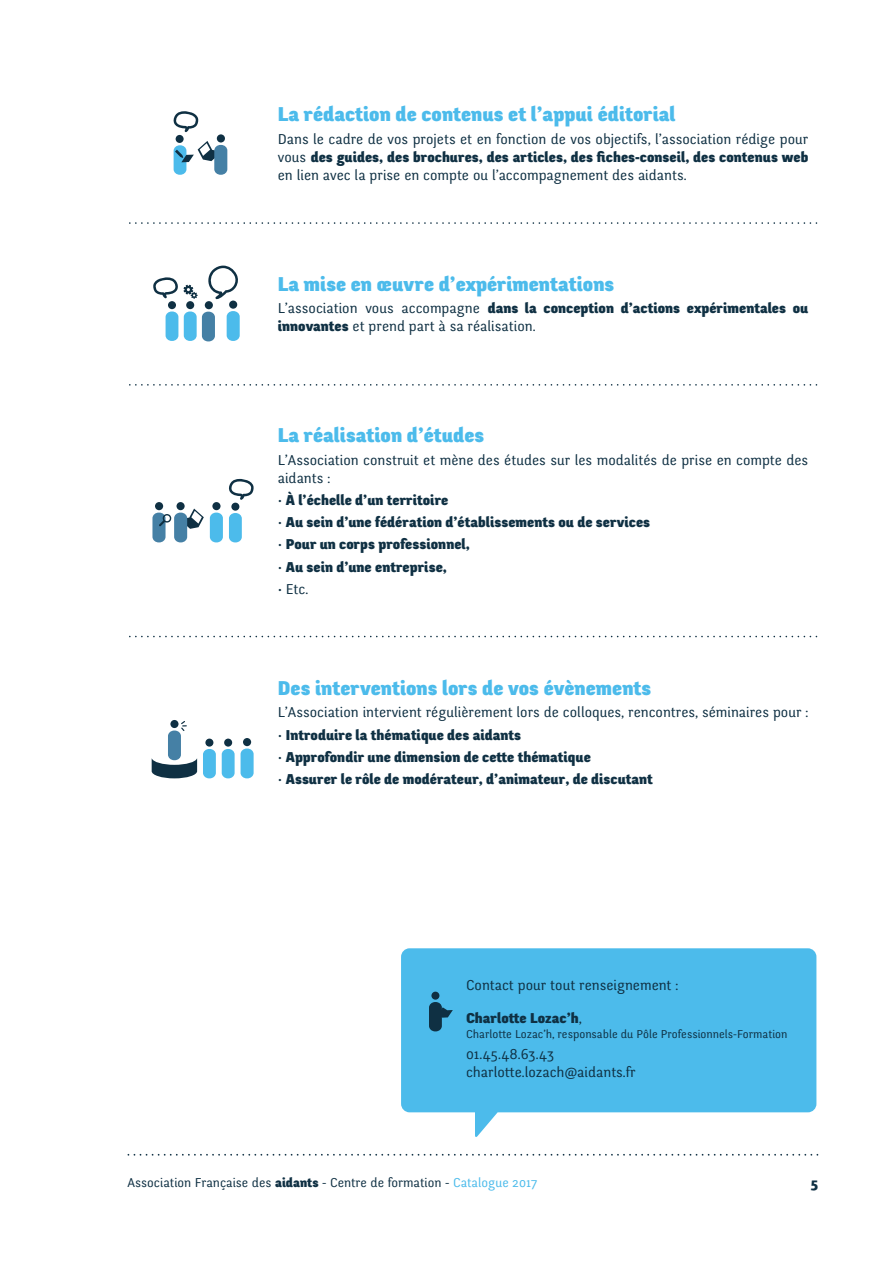
<style>
.page{position:relative;width:893px;height:1263px;background:#fff}
.page>*{position:absolute;margin:0;border:0;box-sizing:border-box;transform-origin:0 0}
.t1{font:21px "Fengardo Black Beta";color:#4cbbeb}
.t2{font:15px "Fengardo Black Beta";color:#0f3043}
.t3{font:15px/18px "Fengardo";color:#0f3043}
.t4{font:13.5px "Fengardo";color:#0f3043}
.t5{font:12px "Fengardo";color:#0f3043}
.s1{font-family:"Fengardo"}
.s2{font-family:"Fengardo Black Beta"}
.s3{color:#4cbbeb}
</style>
<div class="page">
<svg style="left:128px;top:1154px;width:690px;height:2px"></svg>
<svg style="left:401px;top:948px;width:415px;height:189px;background:#63c3ed"></svg>
<div style="left:429px;top:1002px;width:13px;height:29px;background:#0f3043;border-radius:6px"></div>
<div style="left:431px;top:992px;width:8px;height:8px;background:#0f3043;border-radius:50%"></div>
<svg style="left:441px;top:1007px;width:12px;height:11px"></svg>
<div style="left:214px;top:145px;width:13px;height:30px;background:#4580a5;border-radius:6px"></div>
<div style="left:217px;top:134px;width:8px;height:9px;background:#0f3043;border-radius:50%"></div>
<svg style="left:173px;top:111px;width:26px;height:21px"></svg>
<div style="left:174px;top:145px;width:12px;height:30px;background:#4cbbeb;border-radius:6px"></div>
<div style="left:176px;top:135px;width:8px;height:8px;background:#0f3043;border-radius:50%"></div>
<svg style="left:175px;top:141px;width:46px;height:21px"></svg>
<div style="left:203px;top:749px;width:13px;height:29px;background:#4cbbeb;border-radius:6px"></div>
<div style="left:205px;top:739px;width:8px;height:8px;background:#0f3043;border-radius:50%"></div>
<div style="left:222px;top:749px;width:13px;height:29px;background:#4cbbeb;border-radius:6px"></div>
<div style="left:224px;top:739px;width:8px;height:8px;background:#0f3043;border-radius:50%"></div>
<div style="left:241px;top:748px;width:13px;height:30px;background:#4cbbeb;border-radius:6px"></div>
<div style="left:243px;top:738px;width:8px;height:8px;background:#0f3043;border-radius:50%"></div>
<div style="left:170px;top:720px;width:8px;height:8px;background:#0f3043;border-radius:50%"></div>
<svg style="left:181px;top:721px;width:6px;height:10px"></svg>
<div style="left:168px;top:730px;width:13px;height:30px;background:#4580a5;border-radius:6px"></div>
<svg style="left:152px;top:758px;width:45px;height:20px"></svg>
<svg style="left:181px;top:509px;width:23px;height:20px"></svg>
<div style="left:174px;top:513px;width:13px;height:29px;background:#4580a5;border-radius:6px"></div>
<div style="left:176px;top:502px;width:9px;height:8px;background:#0f3043;border-radius:50%"></div>
<div style="left:210px;top:513px;width:13px;height:29px;background:#4cbbeb;border-radius:6px"></div>
<div style="left:212px;top:502px;width:9px;height:8px;background:#0f3043;border-radius:50%"></div>
<div style="left:152px;top:513px;width:14px;height:29px;background:#4580a5;border-radius:6px"></div>
<div style="left:155px;top:502px;width:8px;height:8px;background:#0f3043;border-radius:50%"></div>
<div style="left:229px;top:513px;width:13px;height:29px;background:#4cbbeb;border-radius:6px"></div>
<div style="left:231px;top:503px;width:8px;height:8px;background:#0f3043;border-radius:50%"></div>
<svg style="left:229px;top:479px;width:25px;height:21px"></svg>
<svg style="left:159px;top:514px;width:13px;height:12px"></svg>
<div style="left:184px;top:311px;width:13px;height:30px;background:#4cbbeb;border-radius:6px"></div>
<div style="left:186px;top:301px;width:8px;height:8px;background:#0f3043;border-radius:50%"></div>
<svg style="left:208px;top:266px;width:30px;height:33px"></svg>
<div style="left:166px;top:311px;width:12px;height:30px;background:#4cbbeb;border-radius:6px"></div>
<div style="left:168px;top:301px;width:8px;height:8px;background:#0f3043;border-radius:50%"></div>
<div style="left:202px;top:312px;width:13px;height:29px;background:#4580a5;border-radius:6px"></div>
<div style="left:205px;top:301px;width:8px;height:8px;background:#0f3043;border-radius:50%"></div>
<div style="left:227px;top:311px;width:13px;height:30px;background:#4cbbeb;border-radius:6px"></div>
<div style="left:229px;top:301px;width:8px;height:8px;background:#0f3043;border-radius:50%"></div>
<svg style="left:153px;top:277px;width:45px;height:22px"></svg>
<svg style="left:130px;top:222px;width:680px;height:2px"></svg>
<svg style="left:130px;top:384px;width:680px;height:2px"></svg>
<svg style="left:130px;top:636px;width:680px;height:1px"></svg>
<h1 class="t1" style="left:278px;top:102px;width:399px">La rédaction de contenus et l’appui éditorial</h1>
<p class="t3" style="left:278px;top:130px;width:532px">Dans le cadre de vos projets et en fonction de vos objectifs, l’association rédige pour</p>
<p class="t2" style="left:278px;top:148px;width:532px"><span class="s1">vous</span> des guides, des brochures, des articles, des fiches-conseil, des contenus web</p>
<p class="t3" style="left:278px;top:166px;width:410px">en lien avec la prise en compte ou l’accompagnement des aidants.</p>
<h1 class="t1" style="left:278px;top:272px;width:338px">La mise en œuvre d’expérimentations</h1>
<p class="t2" style="left:278px;top:299px;width:532px"><span class="s1">L’association vous accompagne</span> dans la conception d’actions expérimentales ou</p>
<p class="t3" style="left:278px;top:318px;width:259px"><span class="s2">innovantes</span> et prend part à sa réalisation.</p>
<h1 class="t1" style="left:278px;top:423px;width:208px">La réalisation d’études</h1>
<p class="t3" style="left:278px;top:451px;width:532px">L’Association construit et mène des études sur les modalités de prise en compte des aidants :</p>
<p class="t2" style="left:278px;top:491px;width:172px"><span class="s1">•</span> À l’échelle d’un territoire</p>
<p class="t2" style="left:278px;top:513px;width:374px"><span class="s1">•</span> Au sein d’une fédération d’établissements ou de services</p>
<p class="t2" style="left:278px;top:536px;width:194px"><span class="s1">•</span> Pour un corps professionnel,</p>
<p class="t2" style="left:278px;top:558px;width:171px"><span class="s1">•</span> Au sein d’une entreprise,</p>
<p class="t3" style="left:278px;top:580px;width:32px">• Etc.</p>
<h1 class="t1" style="left:278px;top:676px;width:375px">Des interventions lors de vos évènements</h1>
<p class="t3" style="left:278px;top:704px;width:532px">L’Association intervient régulièrement lors de colloques, rencontres, séminaires pour :</p>
<p class="t2" style="left:278px;top:726px;width:245px"><span class="s1">•</span> Introduire la thématique des aidants</p>
<p class="t2" style="left:278px;top:748px;width:315px"><span class="s1">•</span> Approfondir une dimension de cette thématique</p>
<p class="t2" style="left:278px;top:770px;width:377px"><span class="s1">•</span> Assurer le rôle de modérateur, d’animateur, de discutant</p>
<p class="t3" style="left:466px;top:976px;width:214px">Contact pour tout renseignement :</p>
<p class="t2" style="left:466px;top:1009px;width:117px">Charlotte Lozac’h<span class="s1">,</span></p>
<p class="t5" style="left:466px;top:1027px;width:323px">Charlotte Lozac’h, responsable du Pôle Professionnels-Formation</p>
<p class="t3" style="left:466px;top:1045px;width:171px">01.45.48.63.43 charlotte.lozach@aidants.fr</p>
<p class="t4" style="left:128px;top:1174px;width:411px">Association Française des <span class="s2">aidants</span> - Centre de formation - <span class="s3">Catalogue 2017</span></p>
<p class="t2" style="left:811px;top:1174px;width:9px">5</p>
</div>
